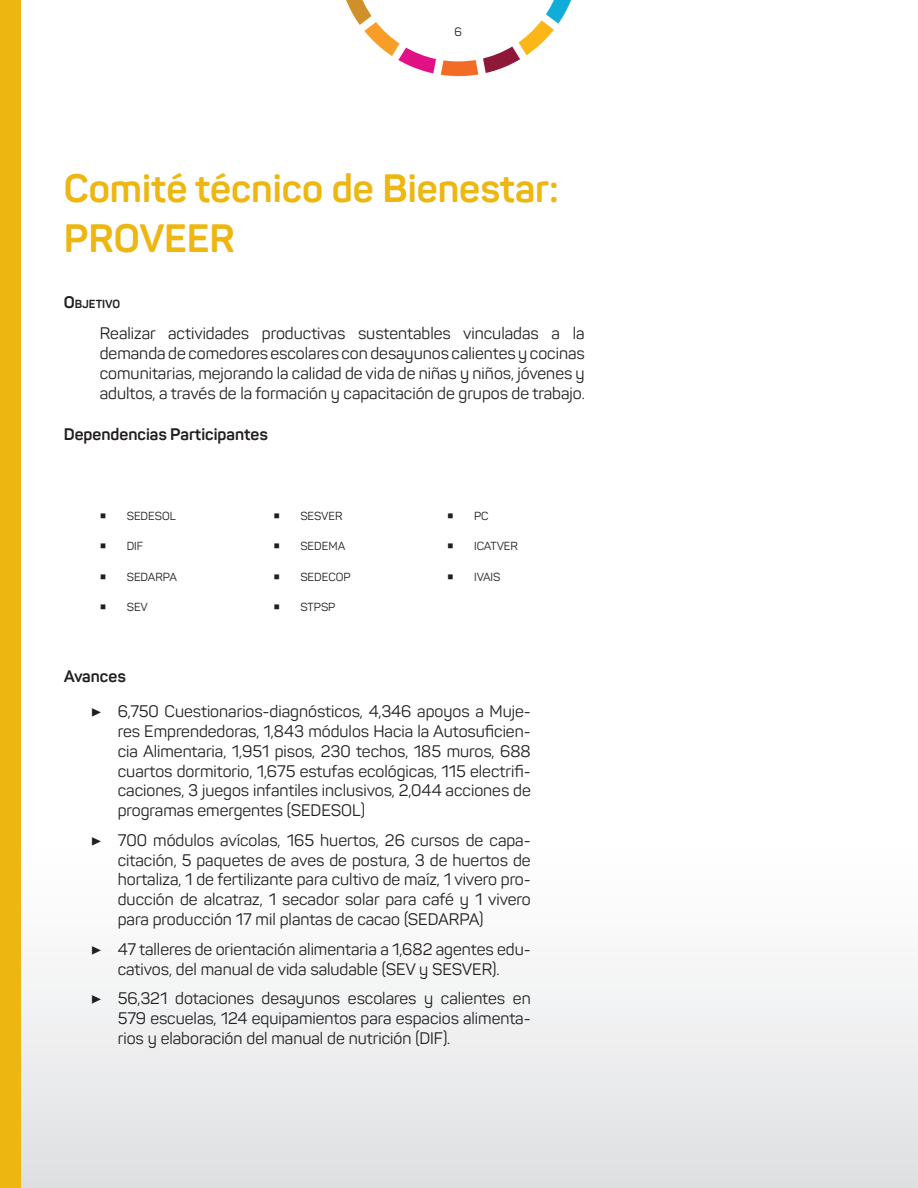
<style>
.page{position:relative;width:918px;height:1188px;background:#fff}
.page>*{position:absolute;margin:0;border:0;box-sizing:border-box;transform-origin:0 0}
.t1{font:700 39px/49.5px "Panton";color:#edb610}
.t2{font:16.5px/19.8px "Panton";color:#231f20;text-align:justify}
.t3{font:700 16.5px "Panton";color:#231f20}
.t4{font:12px "Panton";color:#231f20}
.t5{font:11.55px "Panton";color:#231f20}
.t6{font:700 11.55px "Panton";color:#231f20}
.s1{font-size:16.5px}
.s2{font-family:"Minion Pro";font-size:16.5px}
.s3{font-weight:700}
.s4{font-family:"Minion Pro";font-size:18px}
</style>
<div class="page">
<div style="left:0;top:553px;width:918px;height:635px;background:linear-gradient(to bottom,#fff,#e7e7e9)"></div>
<img style="left:346px;top:0;width:226px;height:77px">
<svg style="left:353px;top:0;width:210px;height:61px"></svg>
<div style="left:0;top:0;width:20px;height:1188px;background:#edb610"></div>
<p class="t4" style="left:454px;top:25px;width:9px">6</p>
<h1 class="t1" style="left:64px;top:164px;width:496px">Comité técnico de Bienestar:<br>PROVEER</h1>
<p class="t6" style="left:64px;top:296px;width:57px"><span class="s1">O</span>BJETIVO</p>
<p class="t2" style="left:100px;top:324px;width:487px">Realizar actividades productivas sustentables vinculadas a la demanda de comedores escolares con desayunos calientes y cocinas comunitarias, mejorando la calidad de vida de niñas y niños, jóvenes y adultos, a través de la formación y capacitación de grupos de trabajo.</p>
<p class="t3" style="left:64px;top:424px;width:205px">Dependencias Participantes</p>
<p class="t5" style="left:100px;top:509px;width:77px"><span class="s2">■</span> SEDESOL</p>
<p class="t5" style="left:273px;top:509px;width:71px"><span class="s2">■</span> SESVER</p>
<p class="t5" style="left:447px;top:509px;width:43px"><span class="s2">■</span> PC</p>
<p class="t5" style="left:100px;top:539px;width:45px"><span class="s2">■</span> DIF</p>
<p class="t5" style="left:273px;top:539px;width:73px"><span class="s2">■</span> SEDEMA</p>
<p class="t5" style="left:447px;top:539px;width:72px"><span class="s2">■</span> ICATVER</p>
<p class="t5" style="left:100px;top:569px;width:78px"><span class="s2">■</span> SEDARPA</p>
<p class="t5" style="left:273px;top:569px;width:79px"><span class="s2">■</span> SEDECOP</p>
<p class="t5" style="left:447px;top:569px;width:55px"><span class="s2">■</span> IVAIS</p>
<p class="t5" style="left:100px;top:600px;width:49px"><span class="s2">■</span> SEV</p>
<p class="t5" style="left:273px;top:600px;width:64px"><span class="s2">■</span> STPSP</p>
<p class="t2" style="left:91px;top:659px;width:441px;line-height:34.8px;text-indent:-27px"><span class="s3">Avances<br></span><span class="s4">▶</span> 6,750 Cuestionarios-diagnósticos, 4,346 apoyos a Muje-</p>
<p class="t2" style="left:118px;top:721px;width:414px">res Emprendedoras, 1,843 módulos Hacia la Autosuficien&shy;cia Alimentaria, 1,951 pisos, 230 techos, 185 muros, 688 cuartos dormitorio, 1,675 estufas ecológicas, 115 electrifi&shy;caciones, 3 juegos infantiles inclusivos, 2,044 acciones de programas emergentes (SEDESOL)</p>
<p class="t2" style="left:118px;top:830px;width:414px;text-indent:-27px"><span class="s4">▶</span> 700 módulos avícolas, 165 huertos, 26 cursos de capa&shy;citación, 5 paquetes de aves de postura, 3 de huertos de hortaliza, 1 de fertilizante para cultivo de maíz, 1 vivero pro&shy;ducción de alcatraz, 1 secador solar para café y 1 vivero para producción 17 mil plantas de cacao (SEDARPA)</p>
<p class="t2" style="left:91px;top:939px;width:441px;text-align:center"><span class="s4">▶</span> 47 talleres de orientación alimentaria a 1,682 agentes edu&shy;cativos, del manual de vida saludable (SEV y SESVER).</p>
<p class="t2" style="left:118px;top:989px;width:414px;text-indent:-27px"><span class="s4">▶</span> 56,321 dotaciones desayunos escolares y calientes en 579 escuelas, 124 equipamientos para espacios alimenta&shy;rios y elaboración del manual de nutrición (DIF).</p>
</div>
